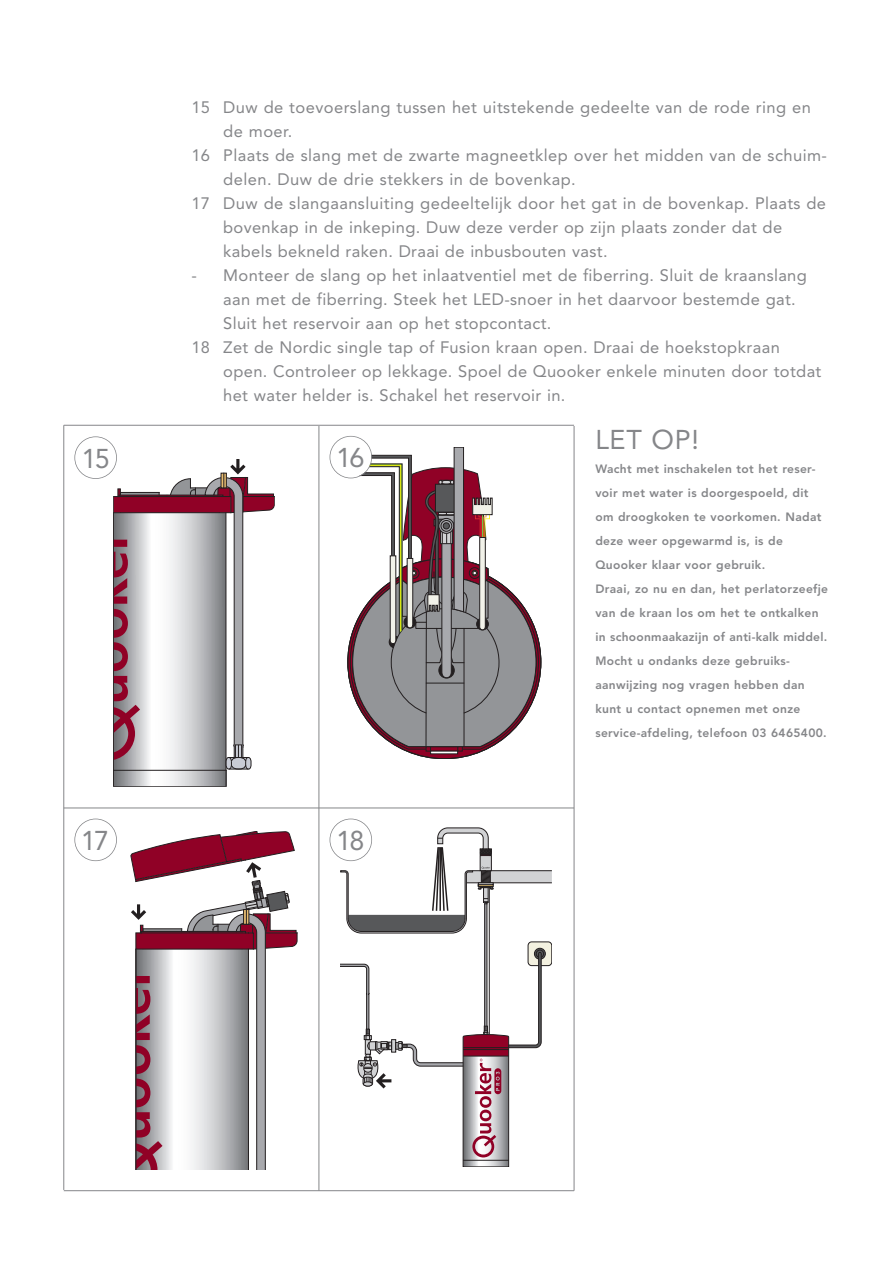
<style>
.page{position:relative;width:893px;height:1263px;background:#fff}
.page>*{position:absolute;margin:0;border:0;box-sizing:border-box;transform-origin:0 0}
.t1{font:27px "Avenir LT";letter-spacing:-.055em;color:#858689}
.t2{font:16.5px "Avenir LT";letter-spacing:.02em;color:#858689}
.t3{font:800 12px/24px "Avenir LT";letter-spacing:.03em;color:#858689}
</style>
<div class="page">
<svg style="left:348px;top:447px;width:193px;height:312px"></svg>
<svg style="left:113px;top:459px;width:162px;height:328px"></svg>
<hr style="left:64px;top:425px;width:510px;height:1px;background:#858689">
<hr style="left:64px;top:807px;width:510px;height:1px;background:#858689">
<hr style="left:64px;top:1190px;width:510px;height:1px;background:#858689">
<hr style="left:63px;top:425px;width:1px;height:765px;background:#858689">
<hr style="left:319px;top:426px;width:1px;height:765px;background:#858689">
<hr style="left:574px;top:426px;width:1px;height:765px;background:#858689">
<div style="left:75px;top:437px;width:41px;height:41px;background:#fff;border-radius:50%"></div>
<div style="left:74px;top:436px;width:43px;height:43px;border:2px solid #858689;border-radius:50%"></div>
<div style="left:330px;top:437px;width:41px;height:41px;background:#fff;border-radius:21px"></div>
<div style="left:330px;top:436px;width:42px;height:42px;border:2px solid #858689;border-radius:21px"></div>
<div style="left:74px;top:819px;width:43px;height:42px;border:2px solid #858689;border-radius:21px"></div>
<div style="left:330px;top:819px;width:42px;height:42px;border:2px solid #858689;border-radius:21px"></div>
<svg style="left:131px;top:831px;width:166px;height:338px"></svg>
<div style="left:528px;top:942px;width:24px;height:23px;background:#f3f1e0;border-radius:4px"></div>
<div style="left:528px;top:942px;width:24px;height:24px;border:1px solid #231f20;border-radius:4px"></div>
<div style="left:534px;top:948px;width:11px;height:11px;border:1px solid #231f20;border-radius:50%"></div>
<div style="left:536px;top:950px;width:8px;height:7px;border:1px solid #231f20;border-radius:50%"></div>
<hr style="left:489px;top:888px;width:1px;height:146px;background:#231f20">
<svg style="left:340px;top:828px;width:212px;height:105px"></svg>
<svg style="left:340px;top:952px;width:204px;height:215px"></svg>
<p class="t2" style="left:191px;top:100px;width:621px">15 Duw de toevoerslang tussen het uitstekende gedeelte van de rode ring en</p>
<p class="t2" style="left:223px;top:124px;width:71px">de moer.</p>
<p class="t2" style="left:191px;top:148px;width:637px">16 Plaats de slang met de zwarte magneetklep over het midden van de schuim-</p>
<p class="t2" style="left:223px;top:172px;width:354px">delen. Duw de drie stekkers in de bovenkap.</p>
<p class="t2" style="left:191px;top:196px;width:636px">17 Duw de slangaansluiting gedeeltelijk door het gat in de bovenkap. Plaats de</p>
<p class="t2" style="left:223px;top:220px;width:560px">bovenkap in de inkeping. Duw deze verder op zijn plaats zonder dat de</p>
<p class="t2" style="left:223px;top:244px;width:386px">kabels bekneld raken. Draai de inbusbouten vast.</p>
<p class="t2" style="left:191px;top:268px;width:617px">- Monteer de slang op het inlaatventiel met de fiberring. Sluit de kraanslang</p>
<p class="t2" style="left:223px;top:292px;width:574px">aan met de fiberring. Steek het LED-snoer in het daarvoor bestemde gat.</p>
<p class="t2" style="left:223px;top:316px;width:330px">Sluit het reservoir aan op het stopcontact.</p>
<p class="t2" style="left:191px;top:340px;width:590px">18 Zet de Nordic single tap of Fusion kraan open. Draai de hoekstopkraan</p>
<p class="t2" style="left:223px;top:364px;width:600px">open. Controleer op lekkage. Spoel de Quooker enkele minuten door totdat</p>
<p class="t2" style="left:223px;top:388px;width:344px">het water helder is. Schakel het reservoir in.</p>
<h1 class="t1" style="left:595px;top:428px;width:105px">LET OP!</h1>
<p class="t3" style="left:595px;top:458px;width:234px">Wacht met inschakelen tot het reser&shy;voir met water is doorgespoeld, dit om droogkoken te voorkomen. Nadat deze weer opgewarmd is, is de Quooker klaar voor gebruik.<br>Draai, zo nu en dan, het perlatorzeefje van de kraan los om het te ontkalken in schoonmaakazijn of anti-kalk middel.<br>Mocht u ondanks deze gebruiks&shy;aanwijzing nog vragen hebben dan kunt u contact opnemen met onze service-afdeling, telefoon 03 6465400.</p>
<h1 class="t1" style="left:81px;top:447px;width:30px">15</h1>
<h1 class="t1" style="left:336px;top:447px;width:30px">16</h1>
<h1 class="t1" style="left:81px;top:829px;width:30px">17</h1>
<h1 class="t1" style="left:336px;top:829px;width:30px">18</h1>
</div>
